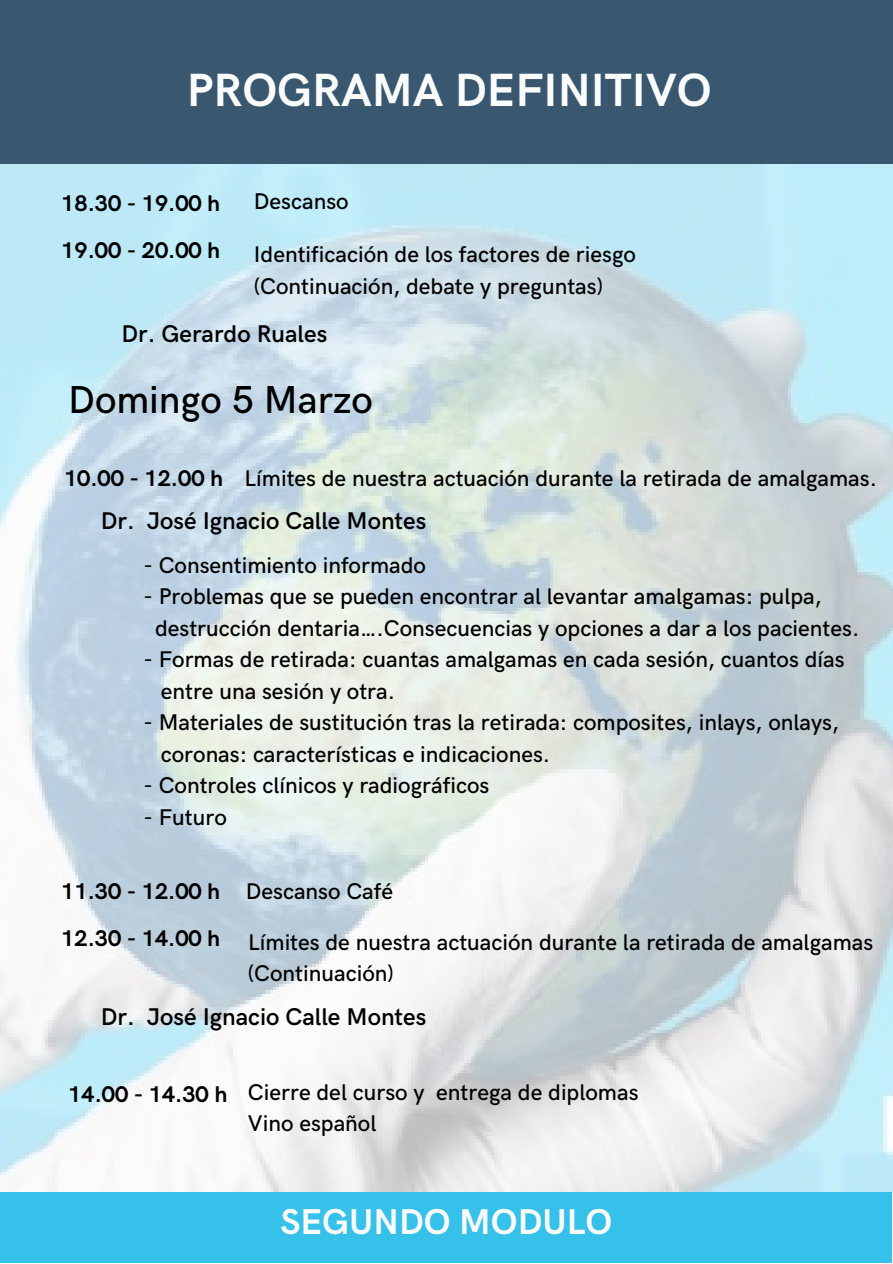
<style>
.page{position:relative;width:893px;height:1264px;background:#fff}
.page>*{position:absolute;margin:0;border:0;box-sizing:border-box;transform-origin:0 0}
.t1{font:700 46.8px "HK Grotesk";color:#f9fcfb}
.t2{font:500 39px "HK Grotesk";color:#000}
.t3{font:700 36px "HK Grotesk";color:#f9fcfb}
.t4{font:600 24.3px "HK Grotesk";color:#000}
.t5{font:500 22.8px/31.5px "HK Grotesk";color:#000}
.t6{font:700 22.8px "HK Grotesk";color:#000}
.s1{font-weight:500}
.s2{font-weight:700}
</style>
<div class="page">
<div style="left:0;top:0;width:892px;height:163px;background:#395870"></div>
<img style="left:0;top:164px;width:892px;height:1028px">
<div style="left:0;top:1192px;width:891px;height:70px;background:#36c1ea"></div>
<h1 class="t1" style="left:187px;top:63px;width:526px">PROGRAMA DEFINITIVO</h1>
<p class="t6" style="left:61px;top:190px;width:160px">18.30 - 19.00 h</p>
<p class="t5" style="left:254px;top:187px;width:96px">Descanso</p>
<p class="t6" style="left:61px;top:238px;width:160px">19.00 - 20.00 h</p>
<p class="t5" style="left:254px;top:239px;width:383px">Identificación de los factores de riesgo (Continuación, debate y preguntas)</p>
<p class="t4" style="left:121px;top:320px;width:207px">Dr. Gerardo Ruales</p>
<h2 class="t2" style="left:68px;top:378px;width:306px">Domingo 5 Marzo</h2>
<p class="t6" style="left:64px;top:465px;width:160px">10.00 - 12.00 h</p>
<p class="t5" style="left:244px;top:463px;width:633px">Límites de nuestra actuación durante la retirada de amalgamas.</p>
<p class="t4" style="left:101px;top:507px;width:327px">Dr. José Ignacio Calle Montes</p>
<p class="t5" style="left:143px;top:550px;width:284px">- Consentimiento informado</p>
<p class="t5" style="left:155px;top:582px;width:705px;text-indent:-12px">- Problemas que se pueden encontrar al levantar amalgamas: pulpa, destrucción dentaria….Consecuencias y opciones a dar a los pacientes.</p>
<p class="t5" style="left:161px;top:645px;width:685px;text-indent:-17px">- Formas de retirada: cuantas amalgamas en cada sesión, cuantos días entre una sesión y otra.</p>
<p class="t5" style="left:161px;top:707px;width:679px;text-indent:-17px">- Materiales de sustitución tras la retirada: composites, inlays, onlays, coronas: características e indicaciones.</p>
<p class="t5" style="left:143px;top:770px;width:347px">- Controles clínicos y radiográficos</p>
<p class="t5" style="left:143px;top:802px;width:85px">- Futuro</p>
<p class="t6" style="left:61px;top:878px;width:333px">11.30 - 12.00 h <span class="s1">Descanso Café</span></p>
<p class="t6" style="left:61px;top:925px;width:160px">12.30 - 14.00 h</p>
<p class="t5" style="left:248px;top:927px;width:626px">Límites de nuestra actuación durante la retirada de amalgamas (Continuación)</p>
<p class="t4" style="left:101px;top:1002px;width:327px">Dr. José Ignacio Calle Montes</p>
<p class="t5" style="left:248px;top:1077px;width:392px;text-indent:-180px"><span class="s2">14.00 - 14.30 h</span> Cierre del curso y entrega de diplomas<br>Vino español</p>
<h3 class="t3" style="left:280px;top:1201px;width:333px">SEGUNDO MODULO</h3>
</div>
